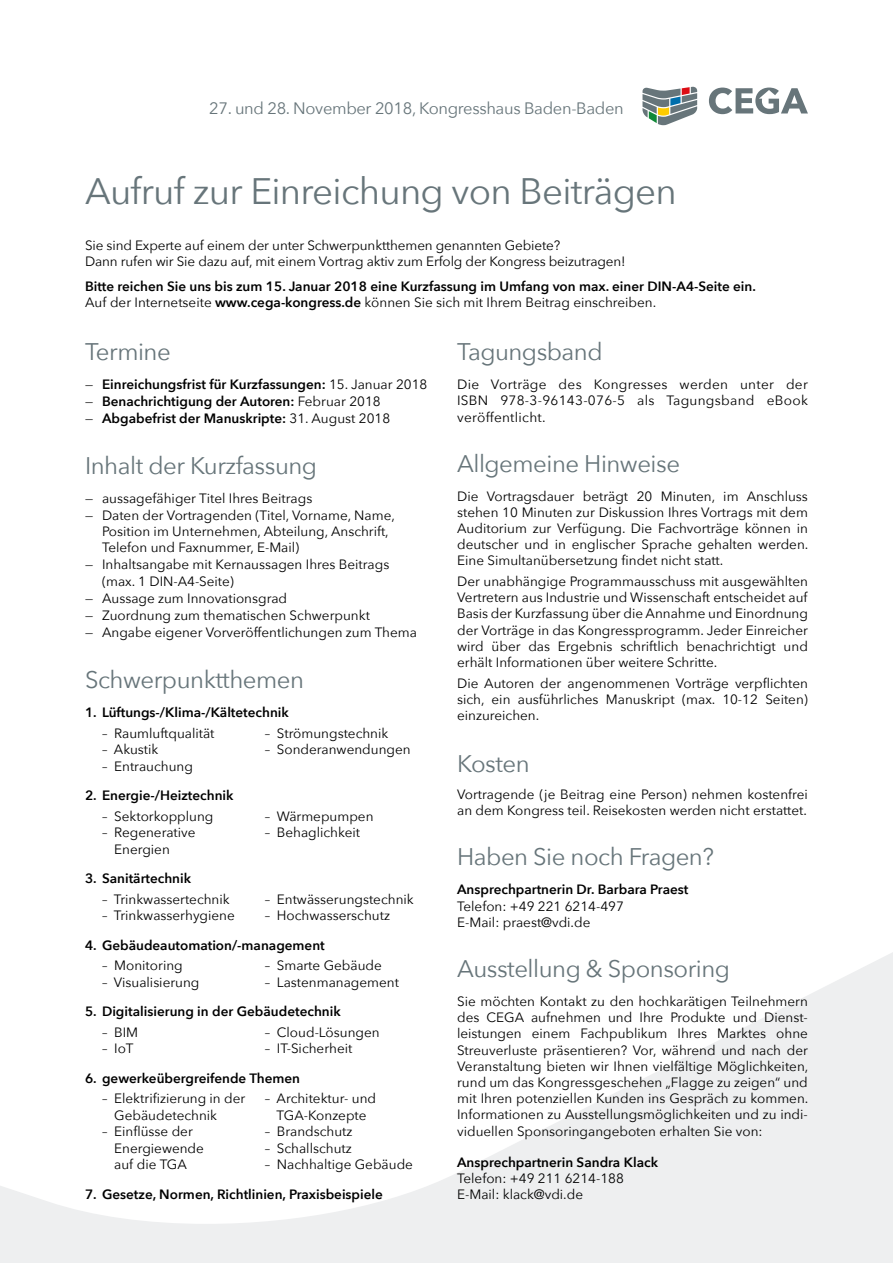
<style>
.page{position:relative;width:893px;height:1263px;background:#fff}
.page>*{position:absolute;margin:0;border:0;box-sizing:border-box;transform-origin:0 0}
.t1{font:36.75px "Avenir Next";letter-spacing:-.02em;color:#67757a}
.t2{font:24px "Avenir Next";letter-spacing:-.02em;color:#67757a}
.t3{font:16.5px "Avenir Next";letter-spacing:-.02em;color:#67757a}
.t4{font:13.5px/16.2px "Avenir Next";color:#000}
.t5{font:600 13.5px/16.2px "Avenir Next";color:#000}
.s1{font-weight:400}
</style>
<div class="page">
<svg style="left:0;top:952px;width:893px;height:311px"></svg>
<svg style="left:709px;top:88px;width:99px;height:26px"></svg>
<svg style="left:642px;top:87px;width:55px;height:38px"></svg>
<p class="t3" style="left:209px;top:94px;width:416px">27. und 28. November 2018, Kongresshaus Baden-Baden</p>
<p class="t1" style="left:85px;top:160px;width:593px">Aufruf zur Einreichung von Beiträgen</p>
<p class="t4" style="left:85px;top:236px;width:542px">Sie sind Experte auf einem der unter Schwerpunktthemen genannten Gebiete?<br>Dann rufen wir Sie dazu auf, mit einem Vortrag aktiv zum Erfolg der Kongress beizutragen!</p>
<p class="t5" style="left:85px;top:277px;width:672px">Bitte reichen Sie uns bis zum 15. Januar 2018 eine Kurzfassung im Umfang von max. einer DIN-A4-Seite ein.<br><span class="s1">Auf der Internetseite</span> www.cega-kongress.de <span class="s1">können Sie sich mit Ihrem Beitrag einschreiben.</span></p>
<p class="t2" style="left:85px;top:331px;width:87px">Termine</p>
<p class="t5" style="left:85px;top:376px;width:344px"><span class="s1">—</span> Einreichungsfrist für Kurzfassungen: <span class="s1">15. Januar 2018</span></p>
<p class="t5" style="left:85px;top:393px;width:297px"><span class="s1">—</span> Benachrichtigung der Autoren: <span class="s1">Februar 2018</span></p>
<p class="t5" style="left:85px;top:410px;width:307px"><span class="s1">—</span> Abgabefrist der Manuskripte: <span class="s1">31. August 2018</span></p>
<p class="t2" style="left:85px;top:445px;width:234px">Inhalt der Kurzfassung</p>
<p class="t4" style="left:85px;top:490px;width:229px">— aussagefähiger Titel Ihres Beitrags</p>
<p class="t4" style="left:102px;top:507px;width:294px;text-indent:-17px">— Daten der Vortragenden (Titel, Vorname, Name,<br>Position im Unternehmen, Abteilung, Anschrift,<br>Telefon und Faxnummer, E-Mail)</p>
<p class="t4" style="left:102px;top:556px;width:289px;text-indent:-17px">— Inhaltsangabe mit Kernaussagen Ihres Beitrags (max. 1 DIN-A4-Seite)</p>
<p class="t4" style="left:85px;top:589px;width:204px">— Aussage zum Innovationsgrad</p>
<p class="t4" style="left:85px;top:606px;width:286px">— Zuordnung zum thematischen Schwerpunkt</p>
<p class="t4" style="left:85px;top:623px;width:333px">— Angabe eigener Vorveröffentlichungen zum Thema</p>
<p class="t2" style="left:85px;top:659px;width:221px">Schwerpunktthemen</p>
<p class="t5" style="left:85px;top:704px;width:205px">1. Lüftungs-/Klima-/Kältetechnik</p>
<p class="t4" style="left:102px;top:724px;width:114px">– Raumluftqualität</p>
<p class="t4" style="left:102px;top:741px;width:58px">– Akustik</p>
<p class="t4" style="left:102px;top:757px;width:92px">– Entrauchung</p>
<p class="t2" style="left:457px;top:331px;width:147px">Tagungsband</p>
<p class="t4" style="left:457px;top:376px;width:352px;text-align:justify">Die Vorträge des Kongresses werden unter der ISBN 978-3-96143-076-5 als Tagungsband eBook veröffentlicht.</p>
<p class="t2" style="left:457px;top:443px;width:224px">Allgemeine Hinweise</p>
<p class="t4" style="left:457px;top:487px;width:353px;text-align:justify">Die Vortragsdauer beträgt 20 Minuten, im Anschluss stehen 10 Minuten zur Diskussion Ihres Vortrags mit dem Auditorium zur Verfügung. Die Fachvorträge können in deutscher und in englischer Sprache gehalten werden.<br>Eine Simultanübersetzung findet nicht statt.</p>
<p class="t4" style="left:457px;top:573px;width:352px;text-align:justify">Der unabhängige Programmausschuss mit ausgewählten Vertretern aus Industrie und Wissenschaft entscheidet auf Basis der Kurzfassung über die Annahme und Einordnung der Vorträge in das Kongressprogramm. Jeder Einreicher wird über das Ergebnis schriftlich benachrichtigt und erhält Informationen über weitere Schritte.</p>
<p class="t4" style="left:457px;top:674px;width:352px;text-align:justify">Die Autoren der angenommenen Vorträge verpflichten sich, ein ausführliches Manuskript (max. 10-12 Seiten) einzureichen.</p>
<p class="t2" style="left:457px;top:743px;width:74px">Kosten</p>
<p class="t4" style="left:457px;top:786px;width:352px">Vortragende (je Beitrag eine Person) nehmen kostenfrei an dem Kongress teil. Reisekosten werden nicht erstattet.</p>
<p class="t2" style="left:457px;top:837px;width:258px">Haben Sie noch Fragen?</p>
<p class="t5" style="left:457px;top:881px;width:233px">Ansprechpartnerin Dr. Barbara Praest</p>
<p class="t4" style="left:457px;top:897px;width:168px">Telefon: +49 221 6214-497</p>
<p class="t4" style="left:457px;top:913px;width:135px">E-Mail: praest@vdi.de</p>
<p class="t2" style="left:457px;top:948px;width:274px">Ausstellung &amp; Sponsoring</p>
<p class="t4" style="left:457px;top:992px;width:353px">Sie möchten Kontakt zu den hochkarätigen Teilnehmern des CEGA aufnehmen und Ihre Produkte und Dienst&shy;leistungen einem Fachpublikum Ihres Marktes ohne Streuverluste präsentieren? Vor, während und nach der Veranstaltung bieten wir Ihnen vielfältige Möglichkeiten, rund um das Kongressgeschehen „Flagge zu zeigen“ und mit Ihren potenziellen Kunden ins Gespräch zu kommen.<br>Informationen zu Ausstellungsmöglichkeiten und zu indi&shy;viduellen Sponsoringangeboten erhalten Sie von:</p>
<p class="t5" style="left:457px;top:1153px;width:202px">Ansprechpartnerin Sandra Klack</p>
<p class="t4" style="left:457px;top:1169px;width:168px">Telefon: +49 211 6214-188</p>
<p class="t4" style="left:457px;top:1186px;width:128px">E-Mail: klack@vdi.de</p>
<p class="t4" style="left:265px;top:724px;width:125px">– Strömungstechnik</p>
<p class="t4" style="left:265px;top:741px;width:147px">– Sonderanwendungen</p>
<p class="t5" style="left:85px;top:787px;width:150px">2. Energie-/Heiztechnik</p>
<p class="t4" style="left:102px;top:807px;width:113px">– Sektorkopplung</p>
<p class="t4" style="left:114px;top:824px;width:83px;text-indent:-12px">– Regenerative<br>Energien</p>
<p class="t4" style="left:265px;top:807px;width:110px">– Wärmepumpen</p>
<p class="t4" style="left:265px;top:824px;width:97px">– Behaglichkeit</p>
<p class="t5" style="left:85px;top:870px;width:108px">3. Sanitärtechnik</p>
<p class="t4" style="left:102px;top:890px;width:129px">– Trinkwassertechnik</p>
<p class="t4" style="left:102px;top:907px;width:134px">– Trinkwasserhygiene</p>
<p class="t4" style="left:265px;top:890px;width:151px">– Entwässerungstechnik</p>
<p class="t4" style="left:265px;top:907px;width:127px">– Hochwasserschutz</p>
<p class="t5" style="left:85px;top:936px;width:241px">4. Gebäudeautomation/-management</p>
<p class="t4" style="left:102px;top:957px;width:82px">– Monitoring</p>
<p class="t4" style="left:102px;top:973px;width:99px">– Visualisierung</p>
<p class="t4" style="left:265px;top:957px;width:119px">– Smarte Gebäude</p>
<p class="t4" style="left:265px;top:973px;width:136px">– Lastenmanagement</p>
<p class="t5" style="left:85px;top:1003px;width:257px">5. Digitalisierung in der Gebäudetechnik</p>
<p class="t4" style="left:102px;top:1023px;width:38px">– BIM</p>
<p class="t4" style="left:102px;top:1040px;width:33px">– IoT</p>
<p class="t4" style="left:265px;top:1023px;width:116px">– Cloud-Lösungen</p>
<p class="t4" style="left:265px;top:1040px;width:89px">– IT-Sicherheit</p>
<p class="t5" style="left:85px;top:1069px;width:217px">6. gewerkeübergreifende Themen</p>
<p class="t4" style="left:114px;top:1090px;width:133px;text-indent:-12px">– Elektrifizierung in der<br>Gebäudetechnik</p>
<p class="t4" style="left:114px;top:1123px;width:91px;text-indent:-12px">– Einflüsse der<br>Energiewende auf die TGA</p>
<p class="t4" style="left:265px;top:1090px;width:113px;text-align:center">– Architektur- und<br>TGA-Konzepte</p>
<p class="t4" style="left:265px;top:1123px;width:89px">– Brandschutz</p>
<p class="t4" style="left:265px;top:1139px;width:89px">– Schallschutz</p>
<p class="t4" style="left:265px;top:1156px;width:150px">– Nachhaltige Gebäude</p>
<p class="t5" style="left:85px;top:1185px;width:299px">7. Gesetze, Normen, Richtlinien, Praxisbeispiele</p>
</div>
